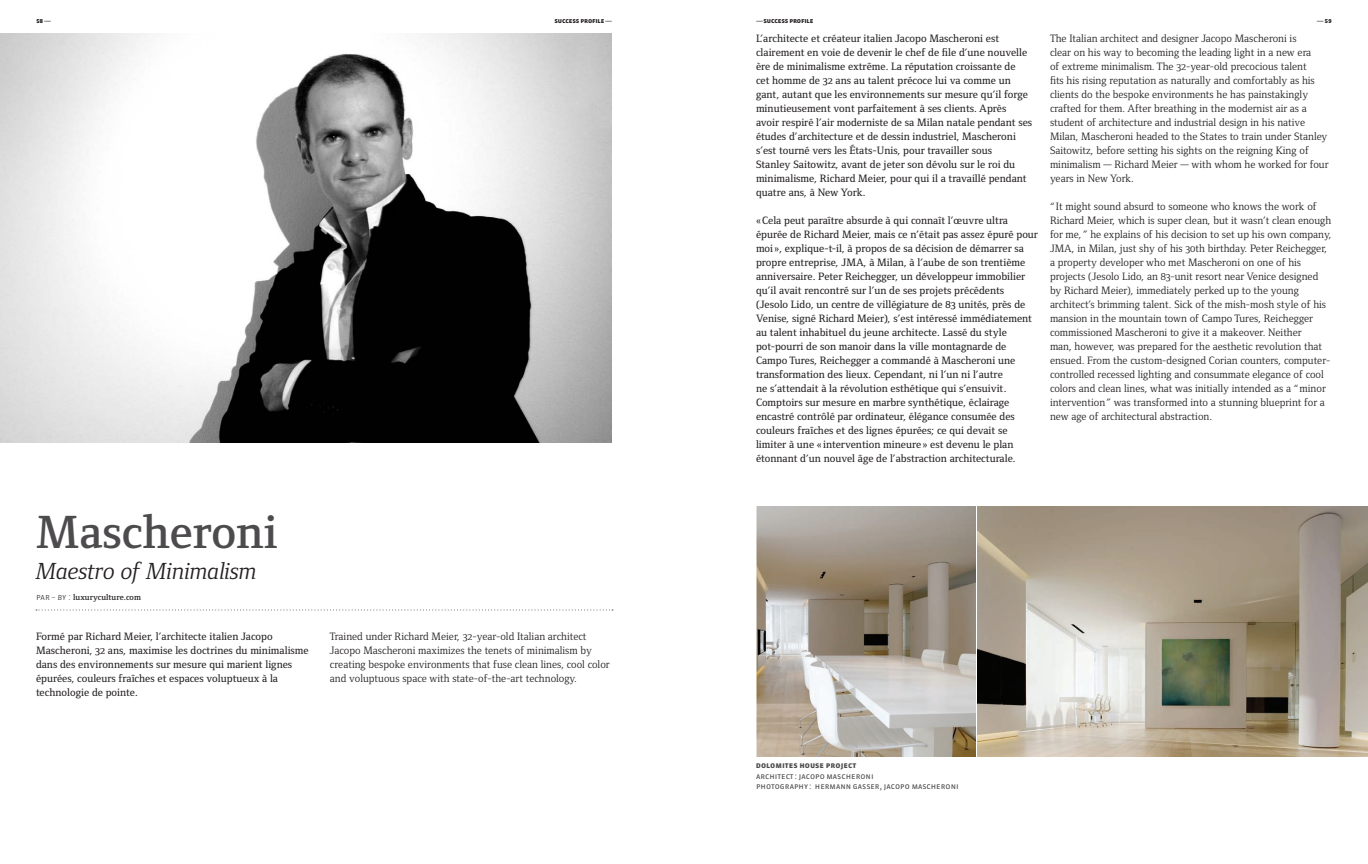
<style>
.page{position:relative;width:1368px;height:864px;background:#fff}
.page>*{position:absolute;margin:0;border:0;box-sizing:border-box;transform-origin:0 0}
.Form_-_Citations{font:600 48px "Foundry Form Serif";color:#4d4b4d}
.Form_-_Citations-2{font:24px "Foundry Form Serif Italic OSF";color:#231f20}
.Form_-_FR_Chapeau{font:11px/14px "Foundry Form Serif Medium OSF";color:#231f20}
.Form_-_ENG_Chapeau{font:11px/14px "Foundry Form Serif Book OSF";color:#231f20}
.Sanuk_-_FR{font:8.5px "Sanuk Regular SC";color:#4d4b4d}
.Sanuk_-_ENG{font:8.5px "Foundry Form Serif Demi OSF";color:#231f20}
.Sanuk_-_FR-2{font:8.5px "Sanuk Bold SC";color:#4d4b4d}
.t1{font:7px "Sanuk Bold SC";letter-spacing:-.025em;color:#231f20}
.s1{font-family:"Sanuk Regular SC"}
.s2{font-family:"Sanuk Light SC";font-size:9px}
.s3{font-family:"Foundry Form Serif Book OSF";font-size:7px}
.s4{font-family:"Sanuk Light Italic SC";font-size:9px}
</style>
<div class="page">
<svg style="left:36px;top:610px;width:577px;height:1px"></svg>
<img style="left:0;top:33px;width:612px;height:409px">
<img style="left:758px;top:507px;width:217px;height:249px">
<svg style="left:977px;top:506px;width:391px;height:251px;background:#a89f8f"></svg>
<div style="left:756px;top:505px;width:221px;height:253px;border:1px solid #fff"></div>
<p class="t1" style="left:36px;top:16px;width:17px">58<span class="s1">—</span></p>
<p class="t1" style="left:555px;top:16px;width:59px">success profile<span class="s1">—</span></p>
<p class="t1" style="left:756px;top:16px;width:59px"><span class="s1">—</span>success profile</p>
<p class="t1" style="left:1317px;top:16px;width:17px"><span class="s1">—</span>59</p>
<p class="Form_-_Citations" style="left:36px;top:505px;width:243px">Mascheroni</p>
<p class="Form_-_Citations-2" style="left:36px;top:558px;width:223px">Maestro of Minimalism</p>
<p class="Sanuk_-_ENG" style="left:36px;top:592px;width:106px"><span class="s2">par</span> <span class="s3">~</span> <span class="s4">by</span> <span class="s2">:</span> luxuryculture.com</p>
<p class="Form_-_FR_Chapeau" style="left:36px;top:629px;width:274px">Formé par Richard Meier, l’architecte italien Jacopo Mascheroni, 32 ans, maximise les doctrines du minimalisme dans des environnements sur mesure qui marient lignes épurées, couleurs fraîches et espaces voluptueux à la technologie de pointe.</p>
<p class="Form_-_ENG_Chapeau" style="left:330px;top:629px;width:281px">Trained under Richard Meier, 32-year-old Italian architect Jacopo Mascheroni maximizes the tenets of minimalism by creating bespoke environments that fuse clean lines, cool color and voluptuous space with state-of-the-art technology.</p>
<p class="Form_-_FR_Chapeau" style="left:756px;top:31px;width:278px">L’architecte et créateur italien Jacopo Mascheroni est clairement en voie de devenir le chef de file d’une nouvelle ère de minimalisme extrême. La réputation croissante de<br>cet homme de 32 ans au talent précoce lui va comme un gant, autant que les environnements sur mesure qu’il forge minutieusement vont parfaitement à ses clients. Après avoir respiré l’air moderniste de sa Milan natale pendant ses études d’architecture et de dessin industriel, Mascheroni s’est tourné vers les États-Unis, pour travailler sous<br>Stanley Saitowitz, avant de jeter son dévolu sur le roi du minimalisme, Richard Meier, pour qui il a travaillé pendant quatre ans, à New York.</p>
<p class="Form_-_FR_Chapeau" style="left:756px;top:213px;width:284px">«Cela peut paraître absurde à qui connaît l’œuvre ultra épurée de Richard Meier, mais ce n’était pas assez épuré pour moi », explique-t-il, à propos de sa décision de démarrer sa propre entreprise, JMA, à Milan, à l’aube de son trentième anniversaire. Peter Reichegger, un développeur immobilier qu’il avait rencontré sur l’un de ses projets précédents (Jesolo Lido, un centre de villégiature de 83 unités, près de Venise, signé Richard Meier), s’est intéressé immédiatement au talent inhabituel du jeune architecte. Lassé du style pot-pourri de son manoir dans la ville montagnarde de Campo Tures, Reichegger a commandé à Mascheroni une transformation des lieux. Cependant, ni l’un ni l’autre<br>ne s’attendait à la révolution esthétique qui s’ensuivit.<br>Comptoirs sur mesure en marbre synthétique, éclairage encastré contrôlé par ordinateur, élégance consumée des couleurs fraîches et des lignes épurées; ce qui devait se limiter à une « intervention mineure » est devenu le plan étonnant d’un nouvel âge de l’abstraction architecturale.</p>
<p class="Form_-_ENG_Chapeau" style="left:1050px;top:31px;width:280px">The Italian architect and designer Jacopo Mascheroni is<br>clear on his way to becoming the leading light in a new era<br>of extreme minimalism. The 32-year-old precocious talent<br>fits his rising reputation as naturally and comfortably as his clients do the bespoke environments he has painstakingly crafted for them. After breathing in the modernist air as a student of architecture and industrial design in his native Milan, Mascheroni headed to the States to train under Stanley Saitowitz, before setting his sights on the reigning King of minimalism—Richard Meier—with whom he worked for four years in New York.</p>
<p class="Form_-_ENG_Chapeau" style="left:1050px;top:199px;width:283px">“ It might sound absurd to someone who knows the work of Richard Meier, which is super clean, but it wasn’t clean enough for me, ” he explains of his decision to set up his own company, JMA, in Milan, just shy of his 30th birthday. Peter Reichegger, a property developer who met Mascheroni on one of his projects (Jesolo Lido, an 83-unit resort near Venice designed by Richard Meier), immediately perked up to the young architect’s brimming talent. Sick of the mish-mosh style of his mansion in the mountain town of Campo Tures, Reichegger commissioned Mascheroni to give it a makeover. Neither<br>man, however, was prepared for the aesthetic revolution that ensued. From the custom-designed Corian counters, computer&shy;controlled recessed lighting and consummate elegance of cool colors and clean lines, what was initially intended as a “minor intervention” was transformed into a stunning blueprint for a new age of architectural abstraction.</p>
<p class="Sanuk_-_FR-2" style="left:756px;top:760px;width:102px">dolomites house project</p>
<p class="Sanuk_-_FR" style="left:756px;top:770px;width:119px">architect : jacopo mascheroni</p>
<p class="Sanuk_-_FR" style="left:756px;top:781px;width:204px">photography : hermann gasser, jacopo mascheroni</p>
</div>
